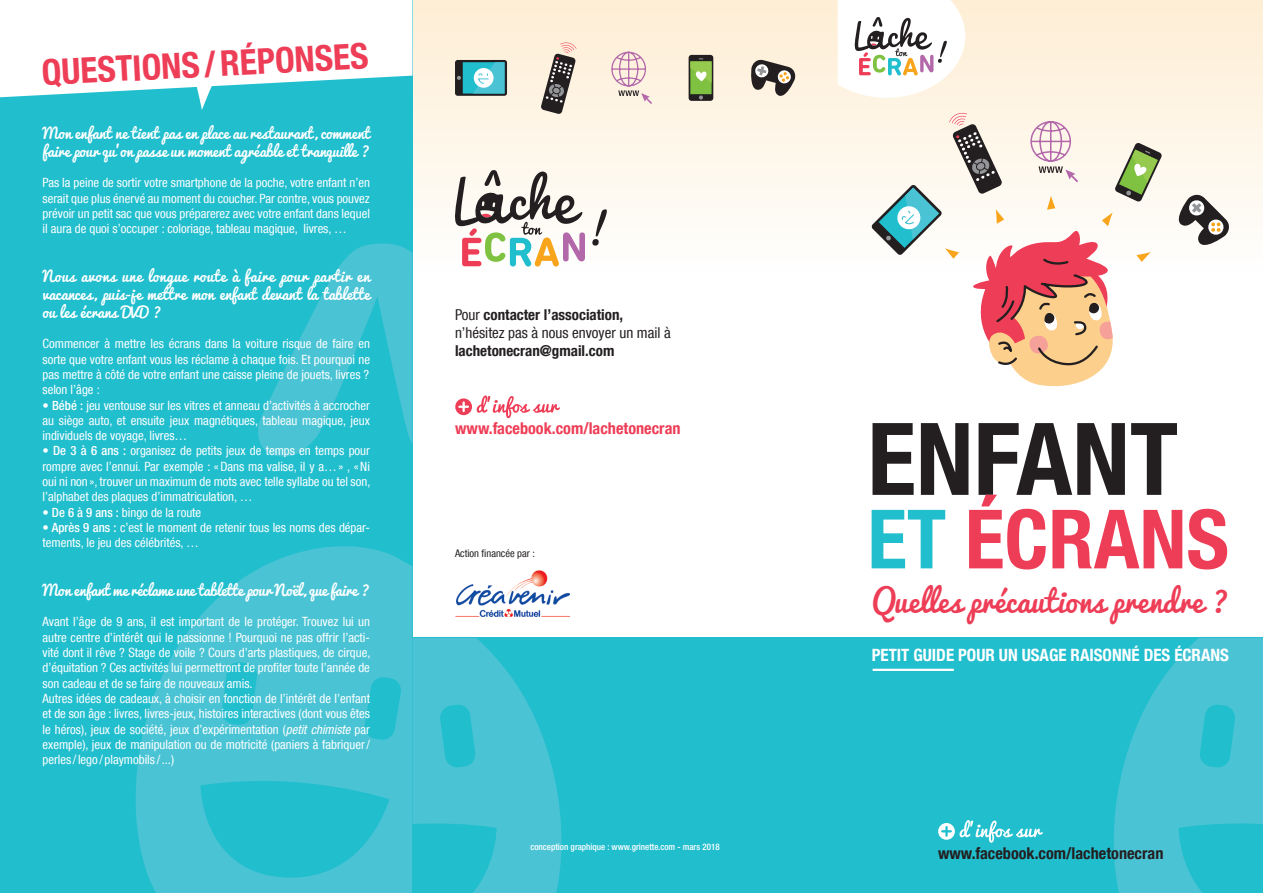
<style>
.page{position:relative;width:1263px;height:893px;background:#fff}
.page>*{position:absolute;margin:0;border:0;box-sizing:border-box;transform-origin:0 0}
.t1{font:700 condensed 100.5px "Helvetica Neue LT Com";color:#231f20}
.t2{font:700 condensed 81.9px "Helvetica Neue LT Com";color:#ee3d56}
.t3{font:700 condensed 35.25px "Helvetica Neue LT Com";color:#ee3d56}
.t4{font:30px "Pacifico";letter-spacing:.01em;color:#ee3d56}
.t5{font:700 condensed 16.95px "Helvetica Neue LT Com";color:#fff}
.t6{font:700 condensed 16.2px "Helvetica Neue LT Com";color:#231f20}
.t7{font:700 condensed 16.2px "Helvetica Neue LT Com";color:#ee3d56}
.t8{font:15px/18px "Pacifico";letter-spacing:-.005em;color:#fff}
.t9{font:condensed 15px/18px "Helvetica Neue LT Com";color:#231f20}
.t10{font:700 condensed 15px "Helvetica Neue LT Com";color:#231f20}
.t11{font:condensed 12.75px/15.3px "Helvetica Neue LT Com";color:#fff;text-align:justify}
.t12{font:condensed 10.5px "Helvetica Neue LT Com";color:#231f20}
.t13{font:500 condensed 9px "Helvetica Neue LT Com";color:#fff}
.s1{font-weight:500}
.s2{font-style:italic}
.s3{font-weight:700}
.s4{color:#21bece}
</style>
<div class="page">
<div style="left:412px;top:0;width:851px;height:278px;background:linear-gradient(to bottom,#feeed4,#fefffe)"></div>
<div style="left:838px;top:638px;width:425px;height:255px;background:#21bece"></div>
<div style="left:0;top:0;width:412px;height:893px;background:#21bece"></div>
<svg style="left:1114px;top:638px;width:149px;height:255px"></svg>
<hr style="left:873px;top:669px;width:81px;height:2px;background:#fff">
<svg style="left:959px;top:820px;width:84px;height:23px"></svg>
<svg style="left:938px;top:823px;width:17px;height:17px"></svg>
<svg style="left:941px;top:826px;width:11px;height:11px"></svg>
<svg style="left:1174px;top:192px;width:58px;height:57px"></svg>
<svg style="left:871px;top:113px;width:291px;height:274px"></svg>
<svg style="left:838px;top:0;width:127px;height:98px"></svg>
<svg style="left:135px;top:243px;width:277px;height:650px"></svg>
<svg style="left:0;top:0;width:412px;height:110px"></svg>
<div style="left:412px;top:638px;width:426px;height:255px;background:#21bece"></div>
<svg style="left:477px;top:395px;width:83px;height:23px"></svg>
<svg style="left:455px;top:398px;width:17px;height:17px"></svg>
<svg style="left:458px;top:401px;width:11px;height:11px"></svg>
<svg style="left:592px;top:209px;width:15px;height:37px"></svg>
<svg style="left:454px;top:170px;width:131px;height:97px"></svg>
<svg style="left:750px;top:58px;width:46px;height:40px;background:#9e968c"></svg>
<div style="left:455px;top:60px;width:52px;height:36px;background:linear-gradient(to right,#231f20,#231f20);border-radius:3px"></div>
<div style="left:463px;top:62px;width:41px;height:32px;background:#21bece"></div>
<svg style="left:457px;top:76px;width:4px;height:4px"></svg>
<svg style="left:473px;top:62px;width:31px;height:32px"></svg>
<div style="left:689px;top:55px;width:24px;height:46px;background:#231f20;border-radius:3px"></div>
<svg style="left:699px;top:95px;width:4px;height:5px"></svg>
<div style="left:690px;top:61px;width:22px;height:33px;background:#7fc241"></div>
<svg style="left:690px;top:58px;width:22px;height:25px"></svg>
<svg style="left:541px;top:42px;width:35px;height:72px;background:#9f958d"></svg>
<svg style="left:412px;top:638px;width:150px;height:255px"></svg>
<svg style="left:611px;top:51px;width:41px;height:53px;background:#ead3d0"></svg>
<img style="left:455px;top:570px;width:115px;height:47px">
<h3 class="t3" style="left:41px;top:52px;width:41px;rotate:-3deg">QUESTIONS</h3>
<h3 class="t3" style="left:203px;top:43px;width:93px;rotate:-3deg">/ RÉ PONSES</h3>
<p class="t8" style="left:43px;top:124px;width:329px">Mon enfant ne tient pas en place au restaurant, comment faire pour qu’on passe un moment agréable et tranquille ?</p>
<p class="t11" style="left:43px;top:175px;width:329px">Pas la peine de sortir votre smartphone de la poche, votre enfant n’en serait que plus énervé au moment du coucher. Par contre, vous pouvez prévoir un petit sac que vous préparerez avec votre enfant dans lequel il aura de quoi s’occuper : coloriage, tableau magique, livres, …</p>
<p class="t8" style="left:43px;top:268px;width:329px;text-align:justify">Nous avons une longue route à faire pour partir en vacances, puis-je mettre mon enfant devant la tablette ou les écrans DVD ?</p>
<p class="t11" style="left:43px;top:336px;width:329px">Commencer à mettre les écrans dans la voiture risque de faire en sorte que votre enfant vous les réclame à chaque fois. Et pourquoi ne pas mettre à côté de votre enfant une caisse pleine de jouets, livres ? selon l’âge :</p>
<p class="t11" style="left:43px;top:397px;width:329px"><span class="s1">• Bébé :</span> jeu ventouse sur les vitres et anneau d’activités à accrocher au siège auto, et ensuite jeux magnétiques, tableau magique, jeux individuels de voyage, livres…</p>
<p class="t11" style="left:43px;top:443px;width:329px"><span class="s1">• De 3 à 6 ans :</span> organisez de petits jeux de temps en temps pour rompre avec l’ennui. Par exemple : «Dans ma valise, il y a…» , «Ni oui ni non », trouver un maximum de mots avec telle syllabe ou tel son, l’alphabet des plaques d’immatriculation, …</p>
<p class="t11" style="left:43px;top:504px;width:160px"><span class="s1">• De 6 à 9 ans :</span> bingo de la route</p>
<p class="t11" style="left:43px;top:520px;width:329px"><span class="s1">• Après 9 ans :</span> c’est le moment de retenir tous les noms des dépar&shy;tements, le jeu des célébrités, …</p>
<p class="t8" style="left:43px;top:582px;width:329px">Mon enfant me réclame une tablette pour Noël, que faire ?</p>
<p class="t11" style="left:43px;top:614px;width:329px;text-align:left">Avant l’âge de 9 ans, il est important de le protéger. Trouvez lui un autre centre d’intérêt qui le passionne ! Pourquoi ne pas offrir l’acti&shy;vité dont il rêve ? Stage de voile ? Cours d’arts plastiques, de cirque, d’équitation ? Ces activités lui permettront de profiter toute l’année de son cadeau et de se faire de nouveaux amis.<br>Autres idées de cadeaux, à choisir en fonction de l’intérêt de l’enfant et de son âge : livres, livres-jeux, histoires interactives (dont vous êtes le héros), jeux de société, jeux d’expérimentation (<span class="s2">petit chimiste</span> par exemple), jeux de manipulation ou de motricité (paniers à fabriquer/ perles /lego / playmobils /...)</p>
<p class="t9" style="left:455px;top:306px;width:217px">Pour <span class="s3">contacter l’association, </span>n’hésitez pas à nous envoyer un mail à</p>
<p class="t10" style="left:455px;top:342px;width:161px">lachetonecran@gmail.com</p>
<p class="t7" style="left:455px;top:419px;width:227px">www.facebook.com/lachetonecran</p>
<p class="t12" style="left:455px;top:547px;width:81px">Action financée par :</p>
<p class="t13" style="left:530px;top:842px;width:191px">conception graphique : www.grinette.com - mars 2018</p>
<h1 class="t1" style="left:867px;top:399px;width:312px">Enfant</h1>
<h2 class="t2" style="left:867px;top:490px;width:363px"><span class="s4">et</span> écrans</h2>
<h3 class="t4" style="left:872px;top:585px;width:359px">Quelles précautions prendre ?</h3>
<h3 class="t5" style="left:872px;top:644px;width:359px">Petit guide pour un usage raisonné des Écrans</h3>
<p class="t6" style="left:938px;top:843px;width:227px">www.facebook.com/lachetonecran</p>
</div>
